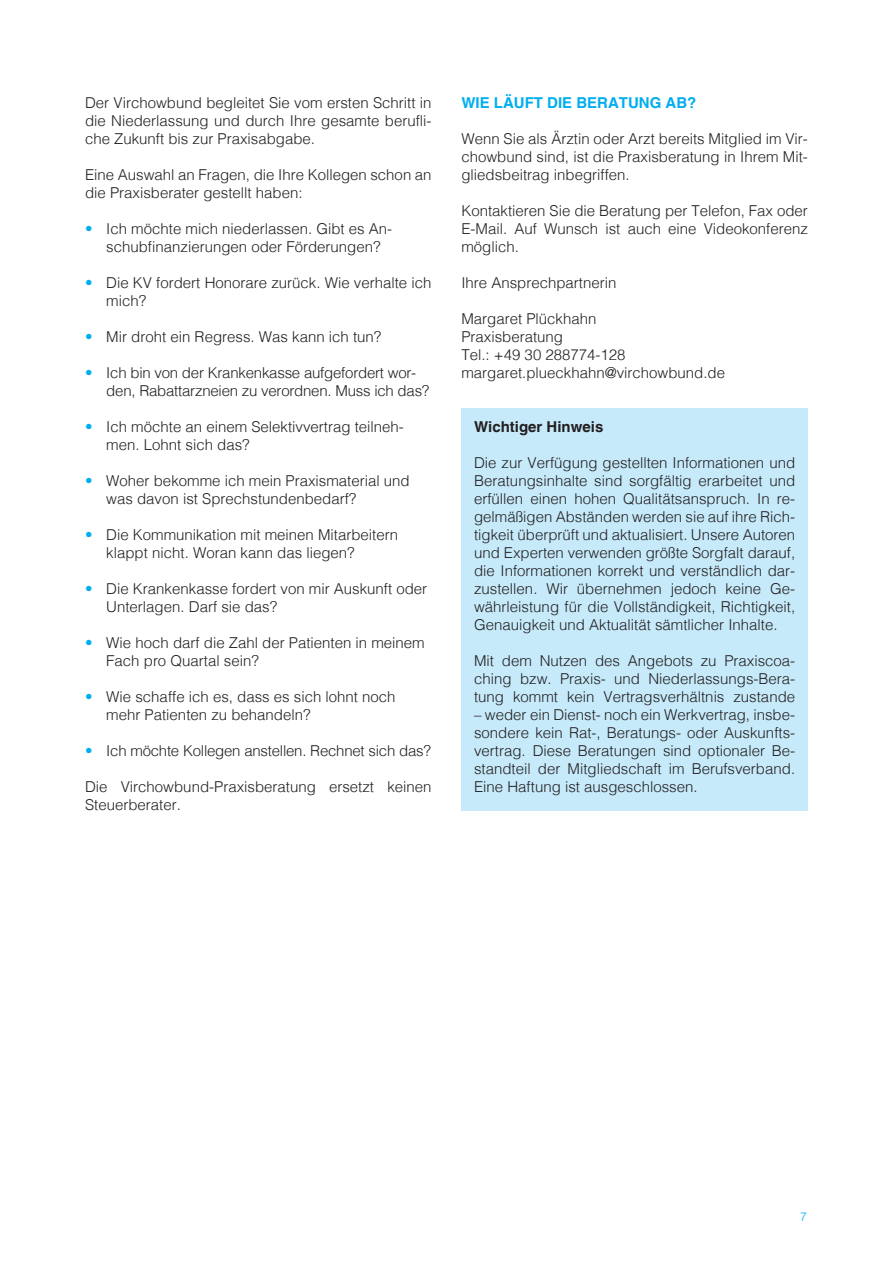
<style>
.page{position:relative;width:893px;height:1263px;background:#fff}
.page>*{position:absolute;margin:0;border:0;box-sizing:border-box;transform-origin:0 0}
.t1{font:300 15px/18px "Helvetica LT";color:#231f20}
.t2{font:700 15px "Helvetica LT";color:#00aeef}
.t3{font:700 15px "Helvetica LT";color:#231f20}
.t4{font:300 12px "Helvetica LT";color:#00aeef}
.s1{color:#00aeef}
</style>
<div class="page">
<div style="left:461px;top:408px;width:347px;height:402px;background:#c6eafa"></div>
<p class="t1" style="left:85px;top:94px;width:348px;text-align:justify">Der Virchowbund begleitet Sie vom ersten Schritt in die Niederlassung und durch Ihre gesamte berufli&shy;che Zukunft bis zur Praxisabgabe.</p>
<p class="t1" style="left:85px;top:166px;width:348px">Eine Auswahl an Fragen, die Ihre Kollegen schon an die Praxisberater gestellt haben:</p>
<p class="t1" style="left:106px;top:220px;width:287px;text-indent:-21px"><span class="s1">•</span> Ich möchte mich niederlassen. Gibt es An&shy;schubfinanzierungen oder Förderungen?</p>
<p class="t1" style="left:106px;top:274px;width:327px;text-indent:-21px"><span class="s1">•</span> Die KV fordert Honorare zurück. Wie verhalte ich mich?</p>
<p class="t1" style="left:85px;top:328px;width:298px"><span class="s1">•</span> Mir droht ein Regress. Was kann ich tun?</p>
<p class="t1" style="left:106px;top:364px;width:325px;text-indent:-21px"><span class="s1">•</span> Ich bin von der Krankenkasse aufgefordert wor&shy;den, Rabattarzneien zu verordnen. Muss ich das?</p>
<p class="t1" style="left:106px;top:418px;width:299px;text-indent:-21px"><span class="s1">•</span> Ich möchte an einem Selektivvertrag teilneh&shy;men. Lohnt sich das?</p>
<p class="t1" style="left:106px;top:472px;width:305px;text-indent:-21px"><span class="s1">•</span> Woher bekomme ich mein Praxismaterial und was davon ist Sprechstundenbedarf?</p>
<p class="t1" style="left:106px;top:526px;width:293px;text-indent:-21px"><span class="s1">•</span> Die Kommunikation mit meinen Mitarbeitern klappt nicht. Woran kann das liegen?</p>
<p class="t1" style="left:106px;top:580px;width:322px;text-indent:-21px"><span class="s1">•</span> Die Krankenkasse fordert von mir Auskunft oder<br>Unterlagen. Darf sie das?</p>
<p class="t1" style="left:106px;top:634px;width:320px;text-indent:-21px"><span class="s1">•</span> Wie hoch darf die Zahl der Patienten in meinem<br>Fach pro Quartal sein?</p>
<p class="t1" style="left:106px;top:688px;width:291px;text-indent:-21px"><span class="s1">•</span> Wie schaffe ich es, dass es sich lohnt noch mehr Patienten zu behandeln?</p>
<p class="t1" style="left:85px;top:742px;width:347px"><span class="s1">•</span> Ich möchte Kollegen anstellen. Rechnet sich das?</p>
<p class="t1" style="left:85px;top:778px;width:348px">Die Virchowbund-Praxisberatung ersetzt keinen<br>Steuerberater.</p>
<p class="t2" style="left:461px;top:94px;width:236px">WIE LÄUFT DIE BERATUNG AB?</p>
<p class="t1" style="left:461px;top:130px;width:348px;text-align:justify">Wenn Sie als Ärztin oder Arzt bereits Mitglied im Vir&shy;chowbund sind, ist die Praxisberatung in Ihrem Mit&shy;gliedsbeitrag inbegriffen.</p>
<p class="t1" style="left:461px;top:202px;width:348px;text-align:justify">Kontaktieren Sie die Beratung per Telefon, Fax oder E-Mail. Auf Wunsch ist auch eine Videokonferenz möglich.</p>
<p class="t1" style="left:461px;top:274px;width:157px">Ihre Ansprechpartnerin</p>
<p class="t1" style="left:461px;top:310px;width:265px">Margaret Plückhahn<br>Praxisberatung<br>Tel.: +49 30 288774-128 margaret.plueckhahn@virchowbund.de</p>
<p class="t3" style="left:474px;top:418px;width:131px">Wichtiger Hinweis</p>
<p class="t1" style="left:474px;top:454px;width:323px;text-align:justify">Die zur Verfügung gestellten Informationen und Beratungsinhalte sind sorgfältig erarbeitet und erfüllen einen hohen Qualitätsanspruch. In re&shy;gelmäßigen Abständen werden sie auf ihre Rich&shy;tigkeit überprüft und aktualisiert. Unsere Autoren und Experten verwenden größte Sorgfalt darauf, die Informationen korrekt und verständlich dar&shy;zustellen. Wir übernehmen jedoch keine Ge&shy;währleistung für die Vollständigkeit, Richtigkeit, Genauigkeit und Aktualität sämtlicher Inhalte.</p>
<p class="t1" style="left:474px;top:652px;width:323px;text-align:justify">Mit dem Nutzen des Angebots zu Praxiscoa&shy;ching bzw. Praxis- und Niederlassungs-Bera&shy;tung kommt kein Vertragsverhältnis zustande</p>
<p class="t1" style="left:474px;top:706px;width:323px;text-align:justify">– weder ein Dienst- noch ein Werkvertrag, insbe&shy;sondere kein Rat-, Beratungs- oder Auskunfts&shy;vertrag. Diese Beratungen sind optionaler Be&shy;standteil der Mitgliedschaft im Berufsverband.<br>Eine Haftung ist ausgeschlossen.</p>
<p class="t4" style="left:800px;top:1209px;width:8px">7</p>
</div>
